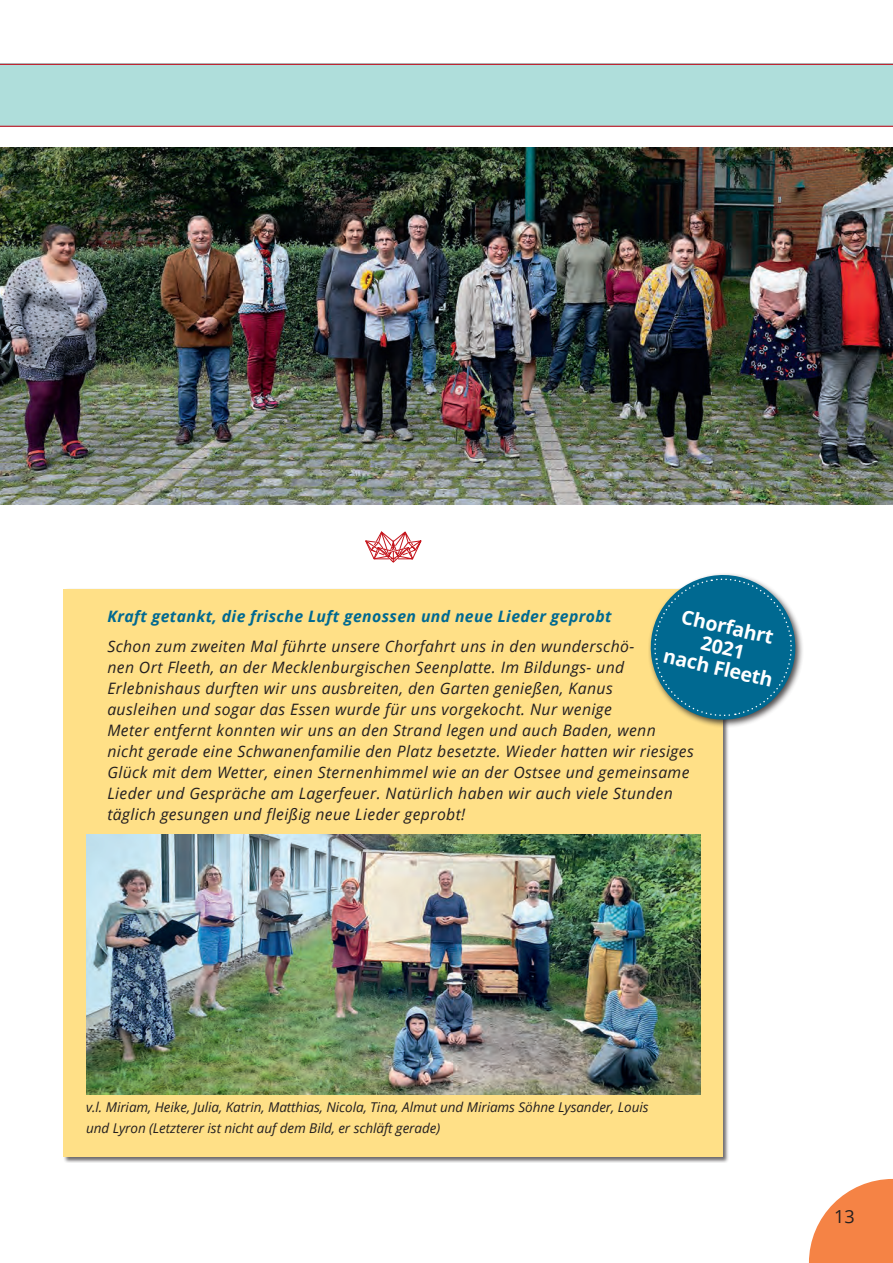
<style>
.page{position:relative;width:893px;height:1263px;background:#fff}
.page>*{position:absolute;margin:0;border:0;box-sizing:border-box;transform-origin:0 0}
.t1{font:700 19.5px/21px "Open Sans";color:#fff;text-align:center}
.t2{font:18px "Open Sans";color:#231f20}
.t3{font:italic 15.75px/21px "Open Sans";letter-spacing:.025em;color:#231f20}
.t4{font:italic 700 15.75px "Open Sans";letter-spacing:.025em;color:#006991}
.t5{font:italic 13.5px/21px "Open Sans";letter-spacing:-.005em;color:#231f20}
</style>
<div class="page">
<svg style="left:808px;top:1178px;width:85px;height:85px"></svg>
<div style="left:63px;top:588px;width:667px;height:575px;background:#231f20;opacity:.65"></div>
<div style="left:64px;top:589px;width:659px;height:568px;background:#ffe087"></div>
<div style="left:648px;top:572px;width:156px;height:157px;background:#231f20;opacity:.8"></div>
<svg style="left:645px;top:572px;width:156px;height:153px"></svg>
<img style="left:86px;top:834px;width:615px;height:260px">
<div style="left:0;top:64px;width:893px;height:63px;background:#afdedb"></div>
<hr style="left:0;top:64px;width:893px;height:1px;background:#c11524">
<hr style="left:0;top:126px;width:893px;height:1px;background:#c11524">
<img style="left:0;top:148px;width:893px;height:357px">
<svg style="left:365px;top:531px;width:56px;height:31px"></svg>
<p class="t1" style="left:676px;top:603px;width:113px;rotate:13deg">Chorfahrt<br>2021<br>nach Fleeth</p>
<p class="t4" style="left:107px;top:605px;width:506px">Kraft getankt, die frische Luft genossen und neue Lieder geprobt</p>
<p class="t3" style="left:107px;top:635px;width:588px">Schon zum zweiten Mal führte unsere Chorfahrt uns in den wunderschö-<br>nen Ort Fleeth, an der Mecklenburgischen Seenplatte. Im Bildungs- und Erlebnishaus durften wir uns ausbreiten, den Garten genießen, Kanus<br>ausleihen und sogar das Essen wurde für uns vorgekocht. Nur wenige<br>Meter entfernt konnten wir uns an den Strand legen und auch Baden, wenn nicht gerade eine Schwanenfamilie den Platz besetzte. Wieder hatten wir riesiges Glück mit dem Wetter, einen Sternenhimmel wie an der Ostsee und gemeinsame Lieder und Gespräche am Lagerfeuer. Natürlich haben wir auch viele Stunden täglich gesungen und fleißig neue Lieder geprobt!</p>
<p class="t5" style="left:86px;top:1096px;width:564px">v.l. Miriam, Heike, Julia, Katrin, Matthias, Nicola, Tina, Almut und Miriams Söhne Lysander, Louis und Lyron (Letzterer ist nicht auf dem Bild, er schläft gerade)</p>
<p class="t2" style="left:834px;top:1204px;width:22px">13</p>
</div>
